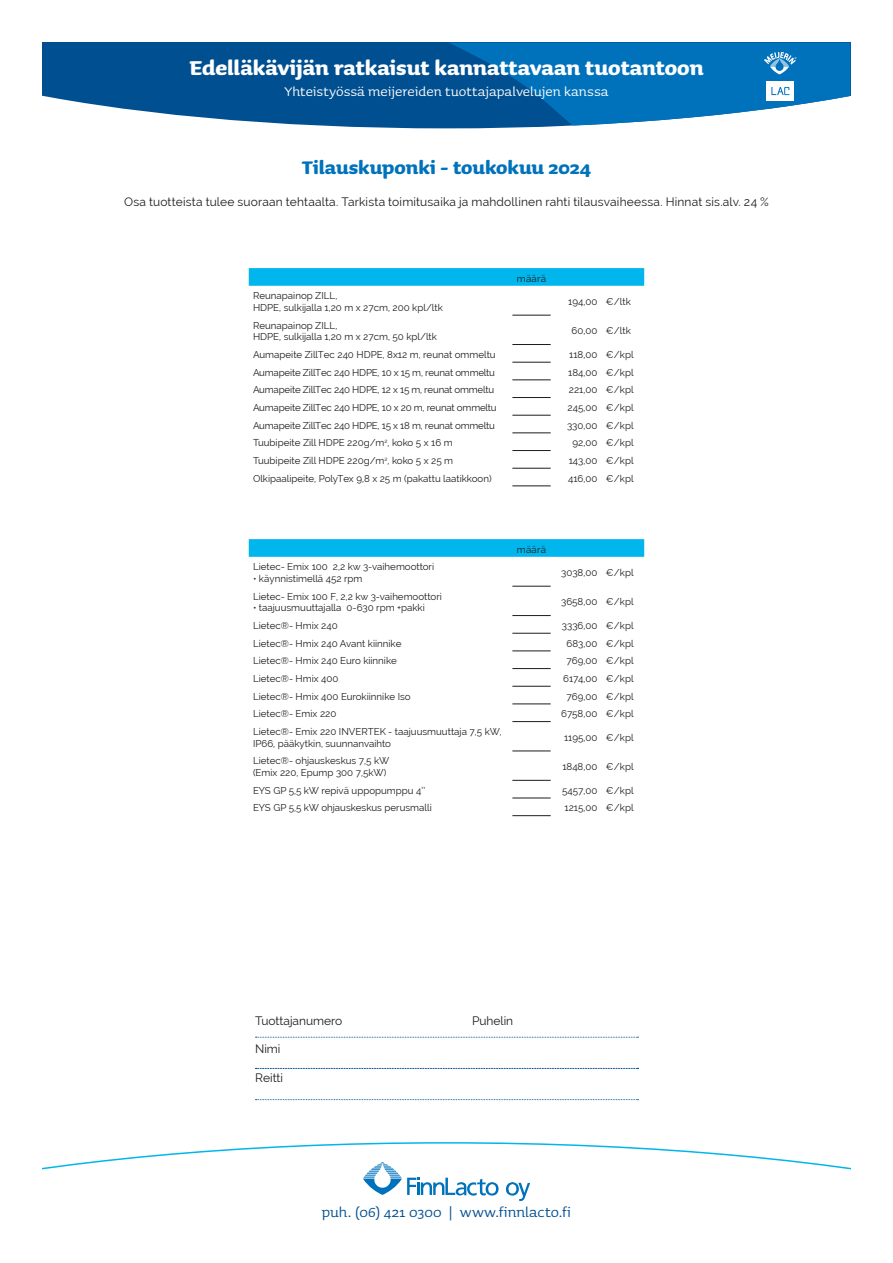
<style>
.page{position:relative;width:893px;height:1263px;background:#fff}
.page>*{position:absolute;margin:0;border:0;box-sizing:border-box;transform-origin:0 0}
.t1{font:700 25.5px "Sauna Pro";letter-spacing:-.005em;color:#fff}
.t2{font:700 23.25px "Sauna Pro";color:#0072bb}
.t3{font:18px "Sauna Pro";letter-spacing:.005em;color:#004f91}
.t4{font:16.65px "Sauna Pro";color:#fff}
.t5{font:12px "Raleway";letter-spacing:.015em;color:#1d1d1b}
.t6{font:9.75px/11.7px "Raleway";color:#1d1d1b}
.t7{font:9.75px "Raleway";letter-spacing:-.02em;color:#1d1d1b}
</style>
<div class="page">
<svg style="left:43px;top:43px;width:292px;height:84px;fill:#004f91"></svg>
<svg style="left:335px;top:43px;width:515px;height:85px"></svg>
<svg style="left:43px;top:1142px;width:807px;height:28px"></svg>
<svg style="left:505px;top:1182px;width:25px;height:19px"></svg>
<svg style="left:363px;top:1162px;width:136px;height:34px"></svg>
<svg style="left:255px;top:1037px;width:383px;height:1px"></svg>
<svg style="left:255px;top:1068px;width:383px;height:1px"></svg>
<svg style="left:255px;top:1099px;width:383px;height:1px"></svg>
<svg style="left:249px;top:268px;width:395px;height:18px"></svg>
<hr style="left:512px;top:315px;width:39px;height:1px;background:#1d1d1b">
<hr style="left:512px;top:344px;width:39px;height:1px;background:#1d1d1b">
<hr style="left:512px;top:362px;width:39px;height:1px;background:#1d1d1b">
<hr style="left:512px;top:380px;width:39px;height:1px;background:#1d1d1b">
<hr style="left:512px;top:397px;width:39px;height:1px;background:#1d1d1b">
<hr style="left:512px;top:415px;width:39px;height:1px;background:#1d1d1b">
<hr style="left:512px;top:433px;width:39px;height:1px;background:#1d1d1b">
<hr style="left:512px;top:450px;width:39px;height:1px;background:#1d1d1b">
<hr style="left:512px;top:468px;width:39px;height:1px;background:#1d1d1b">
<hr style="left:512px;top:486px;width:39px;height:1px;background:#1d1d1b">
<svg style="left:249px;top:539px;width:395px;height:18px"></svg>
<hr style="left:512px;top:586px;width:39px;height:1px;background:#1d1d1b">
<hr style="left:512px;top:615px;width:39px;height:1px;background:#1d1d1b">
<hr style="left:512px;top:633px;width:39px;height:1px;background:#1d1d1b">
<hr style="left:512px;top:651px;width:39px;height:1px;background:#1d1d1b">
<hr style="left:512px;top:668px;width:39px;height:1px;background:#1d1d1b">
<hr style="left:512px;top:686px;width:39px;height:1px;background:#1d1d1b">
<hr style="left:512px;top:704px;width:39px;height:1px;background:#1d1d1b">
<hr style="left:512px;top:721px;width:39px;height:1px;background:#1d1d1b">
<hr style="left:512px;top:751px;width:39px;height:1px;background:#1d1d1b">
<hr style="left:512px;top:780px;width:39px;height:1px;background:#1d1d1b">
<hr style="left:512px;top:798px;width:39px;height:1px;background:#1d1d1b">
<hr style="left:512px;top:815px;width:39px;height:1px;background:#1d1d1b">
<h1 class="t1" style="left:189px;top:53px;width:516px">Edelläkävijän ratkaisut kannattavaan tuotantoon</h1>
<h3 class="t4" style="left:284px;top:83px;width:325px">Yhteistyössä meijereiden tuottajapalvelujen kanssa</h3>
<h2 class="t2" style="left:302px;top:154px;width:291px">Tilauskuponki - toukokuu 2024</h2>
<p class="t5" style="left:124px;top:195px;width:646px">Osa tuotteista tulee suoraan tehtaalta. Tarkista toimitusaika ja mahdollinen rahti tilausvaiheessa. Hinnat sis.alv. 24 %</p>
<p class="t6" style="left:517px;top:272px;width:31px">määrä</p>
<p class="t6" style="left:253px;top:290px;width:191px">Reunapainop ZILL,<br>HDPE, sulkijalla 1,20 m x 27cm, 200 kpl/ltk</p>
<p class="t6" style="left:568px;top:296px;width:64px">194,00 €/ltk</p>
<p class="t6" style="left:253px;top:319px;width:185px">Reunapainop ZILL,<br>HDPE, sulkijalla 1,20 m x 27cm, 50 kpl/ltk</p>
<p class="t6" style="left:572px;top:325px;width:61px">60,00 €/ltk</p>
<p class="t6" style="left:253px;top:349px;width:244px">Aumapeite ZillTec 240 HDPE, 8x12 m, reunat ommeltu</p>
<p class="t6" style="left:569px;top:349px;width:66px">118,00 €/kpl</p>
<p class="t7" style="left:253px;top:366px;width:244px">Aumapeite ZillTec 240 HDPE, 10 x 15 m, reunat ommeltu</p>
<p class="t6" style="left:568px;top:366px;width:67px">184,00 €/kpl</p>
<p class="t7" style="left:253px;top:384px;width:243px">Aumapeite ZillTec 240 HDPE, 12 x 15 m, reunat ommeltu</p>
<p class="t6" style="left:569px;top:384px;width:66px">221,00 €/kpl</p>
<p class="t7" style="left:253px;top:402px;width:245px">Aumapeite ZillTec 240 HDPE, 10 x 20 m, reunat ommeltu</p>
<p class="t6" style="left:568px;top:402px;width:68px">245,00 €/kpl</p>
<p class="t7" style="left:253px;top:419px;width:243px">Aumapeite ZillTec 240 HDPE, 15 x 18 m, reunat ommeltu</p>
<p class="t6" style="left:567px;top:419px;width:68px">330,00 €/kpl</p>
<p class="t6" style="left:253px;top:437px;width:201px">Tuubipeite Zill HDPE 220g/m<sup>2</sup>, koko 5 x 16 m</p>
<p class="t6" style="left:572px;top:437px;width:63px">92,00 €/kpl</p>
<p class="t6" style="left:253px;top:455px;width:202px">Tuubipeite Zill HDPE 220g/m<sup>2</sup>, koko 5 x 25 m</p>
<p class="t6" style="left:569px;top:455px;width:67px">143,00 €/kpl</p>
<p class="t6" style="left:253px;top:472px;width:240px">Olkipaalipeite, PolyTex 9,8 x 25 m (pakattu laatikkoon)</p>
<p class="t6" style="left:568px;top:472px;width:67px">416,00 €/kpl</p>
<p class="t6" style="left:253px;top:561px;width:183px">Lietec- Emix 100 2,2 kw 3-vaihemoottori</p>
<p class="t6" style="left:253px;top:573px;width:111px">• käynnistimellä 452 rpm</p>
<p class="t6" style="left:253px;top:590px;width:190px">Lietec- Emix 100 F, 2,2 kw 3-vaihemoottori</p>
<p class="t6" style="left:253px;top:602px;width:173px">• taajuusmuuttajalla 0-630 rpm +pakki</p>
<p class="t6" style="left:517px;top:543px;width:31px">määrä</p>
<p class="t6" style="left:561px;top:567px;width:74px">3038,00 €/kpl</p>
<p class="t6" style="left:561px;top:596px;width:74px">3658,00 €/kpl</p>
<p class="t6" style="left:253px;top:620px;width:86px">Lietec®- Hmix 240</p>
<p class="t6" style="left:562px;top:620px;width:73px">3336,00 €/kpl</p>
<p class="t6" style="left:253px;top:637px;width:150px">Lietec®- Hmix 240 Avant kiinnike</p>
<p class="t6" style="left:566px;top:637px;width:69px">683,00 €/kpl</p>
<p class="t6" style="left:253px;top:655px;width:145px">Lietec®- Hmix 240 Euro kiinnike</p>
<p class="t6" style="left:566px;top:655px;width:69px">769,00 €/kpl</p>
<p class="t6" style="left:253px;top:673px;width:87px">Lietec®- Hmix 400</p>
<p class="t6" style="left:563px;top:673px;width:72px">6174,00 €/kpl</p>
<p class="t6" style="left:253px;top:690px;width:159px">Lietec®- Hmix 400 Eurokiinnike Iso</p>
<p class="t6" style="left:566px;top:690px;width:69px">769,00 €/kpl</p>
<p class="t6" style="left:253px;top:708px;width:85px">Lietec®- Emix 220</p>
<p class="t6" style="left:561px;top:708px;width:74px">6758,00 €/kpl</p>
<p class="t6" style="left:253px;top:726px;width:250px">Lietec®- Emix 220 INVERTEK - taajuusmuuttaja 7,5 kW,<br>IP66, pääkytkin, suunnanvaihto</p>
<p class="t6" style="left:564px;top:731px;width:71px">1195,00 €/kpl</p>
<p class="t6" style="left:253px;top:755px;width:138px">Lietec®- ohjauskeskus 7,5 kW (Emix 220, Epump 300 7,5kW)</p>
<p class="t6" style="left:562px;top:761px;width:73px">1848,00 €/kpl</p>
<p class="t6" style="left:253px;top:784px;width:174px">EYS GP 5,5 kW repivä uppopumppu 4’’</p>
<p class="t6" style="left:562px;top:784px;width:73px">5457,00 €/kpl</p>
<p class="t6" style="left:253px;top:802px;width:180px">EYS GP 5,5 kW ohjauskeskus perusmalli</p>
<p class="t6" style="left:564px;top:802px;width:71px">1215,00 €/kpl</p>
<p class="t5" style="left:255px;top:1013px;width:89px">Tuottajanumero</p>
<p class="t5" style="left:255px;top:1042px;width:27px">Nimi</p>
<p class="t5" style="left:255px;top:1071px;width:30px">Reitti</p>
<p class="t5" style="left:472px;top:1013px;width:43px">Puhelin</p>
<h3 class="t3" style="left:322px;top:1202px;width:251px">puh. (06) 421 0300 | www.finnlacto.fi</h3>
</div>
